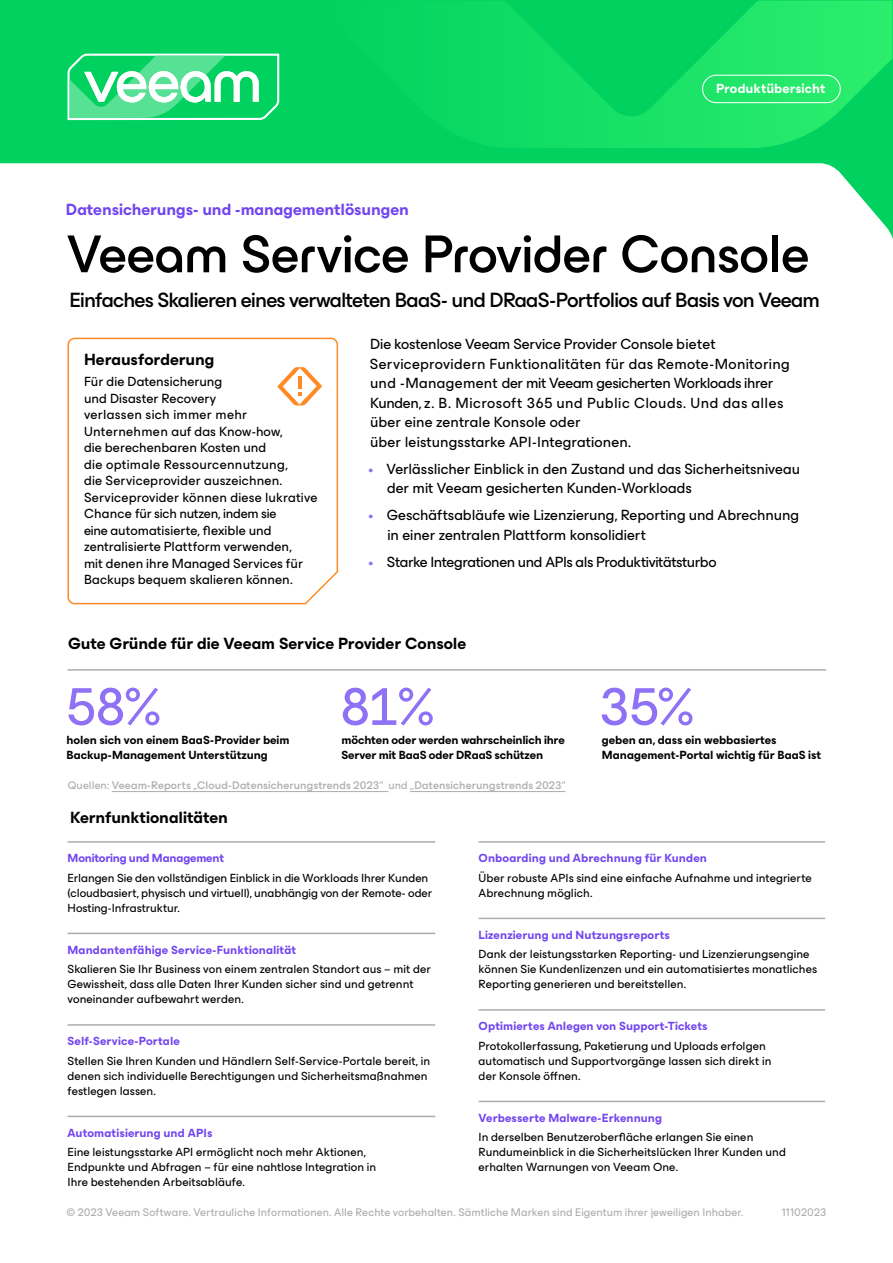
<style>
.page{position:relative;width:893px;height:1263px;background:#fff}
.page>*{position:absolute;margin:0;border:0;box-sizing:border-box;transform-origin:0 0}
.t1{font:500 54px "ES Build Full Bauhaus";letter-spacing:-.01em;color:#000}
.t2{font:54px "ES Build Neutral";color:#8e71f4}
.t3{font:500 21px "ES Build Neutral";letter-spacing:-.035em;color:#000}
.t4{font:700 16.5px "ES Build Neutral";letter-spacing:-.005em;color:#000}
.t5{font:700 16.5px "ES Build Neutral";letter-spacing:-.005em;color:#7144f0}
.t6{font:15px/19.5px "ES Build Neutral";color:#000}
.t7{font:15px "ES Build Neutral";letter-spacing:-.025em;color:#000}
.t8{font:13.5px/16.5px "ES Build Neutral";letter-spacing:.005em;color:#000}
.t9{font:700 13.5px "ES Build Neutral";letter-spacing:.005em;color:#fff}
.t10{font:12px/15px "ES Build Neutral";letter-spacing:.005em;color:#000}
.t11{font:700 12px "ES Build Neutral";letter-spacing:.01em;color:#7144f0}
.t12{font:700 12px/15px "ES Build Neutral";letter-spacing:-.005em;color:#000}
.t13{font:700 12px "ES Build Neutral";letter-spacing:-.015em;color:#7144f0}
.t14{font:11.25px "ES Build Neutral";letter-spacing:.01em;color:#adacaf}
.t15{font:500 11.25px "ES Build Neutral";letter-spacing:.01em;color:#adacaf}
.s1{font-weight:700;color:#8e71f4}
.s2{font-weight:400}
</style>
<div class="page">
<svg style="left:1px;top:1px;width:891px;height:235px"></svg>
<svg style="left:312px;top:1px;width:580px;height:147px;background:#0eda63"></svg>
<svg style="left:66px;top:53px;width:214px;height:68px"></svg>
<div style="left:702px;top:75px;width:139px;height:28px;border:1px solid #fff;border-radius:14px"></div>
<hr style="left:68px;top:669px;width:758px;height:2px;background:#adacaf">
<svg style="left:67px;top:337px;width:272px;height:268px"></svg>
<svg style="left:277px;top:367px;width:45px;height:38px"></svg>
<hr style="left:112px;top:791px;width:276px;height:1px;background:#adacaf">
<hr style="left:410px;top:791px;width:155px;height:1px;background:#adacaf">
<hr style="left:68px;top:841px;width:367px;height:2px;background:#adacaf">
<hr style="left:68px;top:933px;width:367px;height:1px;background:#adacaf">
<hr style="left:68px;top:1024px;width:367px;height:2px;background:#adacaf">
<hr style="left:68px;top:1116px;width:367px;height:1px;background:#adacaf">
<hr style="left:479px;top:841px;width:346px;height:2px;background:#adacaf">
<hr style="left:479px;top:918px;width:346px;height:1px;background:#adacaf">
<hr style="left:479px;top:1009px;width:346px;height:2px;background:#adacaf">
<hr style="left:479px;top:1101px;width:346px;height:1px;background:#adacaf">
<h3 class="t5" style="left:66px;top:196px;width:344px">Datensicherungs- und -managementlösungen</h3>
<p class="t9" style="left:716px;top:78px;width:111px">Produktübersicht</p>
<h1 class="t1" style="left:67px;top:212px;width:744px">Veeam Service Provider Console</h1>
<h2 class="t3" style="left:69px;top:283px;width:752px">Einfaches Skalieren eines verwalteten BaaS- und DRaaS-Portfolios auf Basis von Veeam</h2>
<h3 class="t4" style="left:84px;top:346px;width:132px">Herausforderung</h3>
<p class="t8" style="left:84px;top:372px;width:235px">Für die Datensicherung<br>und Disaster Recovery<br>verlassen sich immer mehr<br>Unternehmen auf das Know-how,<br>die berechenbaren Kosten und<br>die optimale Ressourcennutzung,<br>die Serviceprovider auszeichnen.<br>Serviceprovider können diese lukrative<br>Chance für sich nutzen, indem sie<br>eine automatisierte, flexible und zentralisierte Plattform verwenden,<br>mit denen ihre Managed Services für<br>Backups bequem skalieren können.</p>
<p class="t6" style="left:370px;top:333px;width:421px">Die kostenlose Veeam Service Provider Console bietet Serviceprovidern Funktionalitäten für das Remote-Monitoring und -Management der mit Veeam gesicherten Workloads ihrer Kunden, z. B. Microsoft 365 und Public Clouds. Und das alles über eine zentrale Konsole oder<br>über leistungsstarke API-Integrationen.</p>
<p class="t6" style="left:387px;top:458px;width:415px;text-indent:-19px"><span class="s1">•</span> Verlässlicher Einblick in den Zustand und das Sicherheitsniveau der mit Veeam gesicherten Kunden-Workloads</p>
<p class="t6" style="left:387px;top:504px;width:413px;text-indent:-19px"><span class="s1">•</span> Geschäftsabläufe wie Lizenzierung, Reporting und Abrechnung in einer zentralen Plattform konsolidiert</p>
<p class="t7" style="left:368px;top:550px;width:350px"><span class="s1">•</span> Starke Integrationen und APIs als Produktivitätsturbo</p>
<h3 class="t4" style="left:68px;top:630px;width:400px">Gute Gründe für die Veeam Service Provider Console</h3>
<h1 class="t2" style="left:65px;top:665px;width:96px">58%</h1>
<h1 class="t2" style="left:340px;top:665px;width:94px">81%</h1>
<h1 class="t2" style="left:599px;top:665px;width:95px">35%</h1>
<p class="t12" style="left:66px;top:731px;width:225px">holen sich von einem BaaS-Provider beim<br>Backup-Management Unterstützung</p>
<p class="t12" style="left:341px;top:731px;width:225px">möchten oder werden wahrscheinlich ihre<br>Server mit BaaS oder DRaaS schützen</p>
<p class="t12" style="left:602px;top:731px;width:221px">geben an, dass ein webbasiertes<br>Management-Portal wichtig für BaaS ist</p>
<p class="t15" style="left:68px;top:777px;width:499px"><span class="s2">Quellen:</span> Veeam-Reports „Cloud-Datensicherungstrends 2023“ <span class="s2">und</span> „Datensicherungstrends 2023“</p>
<h3 class="t4" style="left:70px;top:803px;width:159px">Kernfunktionalitäten</h3>
<p class="t13" style="left:68px;top:848px;width:158px">Monitoring und Management</p>
<p class="t10" style="left:68px;top:869px;width:366px">Erlangen Sie den vollständigen Einblick in die Workloads Ihrer Kunden (cloudbasiert, physisch und virtuell), unabhängig von der Remote- oder<br>Hosting-Infrastruktur.</p>
<p class="t11" style="left:68px;top:940px;width:230px">Mandantenfähige Service-Funktionalität</p>
<p class="t10" style="left:68px;top:960px;width:365px">Skalieren Sie Ihr Business von einem zentralen Standort aus – mit der<br>Gewissheit, dass alle Daten Ihrer Kunden sicher sind und getrennt voneinander aufbewahrt werden.</p>
<p class="t11" style="left:68px;top:1031px;width:114px">Self-Service-Portale</p>
<p class="t10" style="left:68px;top:1052px;width:364px">Stellen Sie Ihren Kunden und Händlern Self-Service-Portale bereit, in denen sich individuelle Berechtigungen und Sicherheitsmaßnahmen festlegen lassen.</p>
<p class="t11" style="left:68px;top:1123px;width:146px">Automatisierung und APIs</p>
<p class="t10" style="left:68px;top:1143px;width:310px">Eine leistungsstarke API ermöglicht noch mehr Aktionen,<br>Endpunkte und Abfragen – für eine nahtlose Integration in<br>Ihre bestehenden Arbeitsabläufe.</p>
<p class="t11" style="left:479px;top:848px;width:230px">Onboarding und Abrechnung für Kunden</p>
<p class="t10" style="left:479px;top:869px;width:335px">Über robuste APIs sind eine einfache Aufnahme und integrierte<br>Abrechnung möglich.</p>
<p class="t11" style="left:479px;top:925px;width:193px">Lizenzierung und Nutzungsreports</p>
<p class="t10" style="left:479px;top:945px;width:340px">Dank der leistungsstarken Reporting- und Lizenzierungsengine können Sie Kundenlizenzen und ein automatisiertes monatliches<br>Reporting generieren und bereitstellen.</p>
<p class="t11" style="left:479px;top:1016px;width:230px">Optimiertes Anlegen von Support-Tickets</p>
<p class="t10" style="left:479px;top:1037px;width:294px">Protokollerfassung, Paketierung und Uploads erfolgen automatisch und Supportvorgänge lassen sich direkt in der Konsole öffnen.</p>
<p class="t11" style="left:479px;top:1108px;width:185px">Verbesserte Malware-Erkennung</p>
<p class="t10" style="left:479px;top:1128px;width:309px">In derselben Benutzeroberfläche erlangen Sie einen<br>Rundumeinblick in die Sicherheitslücken Ihrer Kunden und erhalten Warnungen von Veeam One.</p>
<p class="t14" style="left:66px;top:1204px;width:679px">© 2023 Veeam Software. Vertrauliche Informationen. Alle Rechte vorbehalten. Sämtliche Marken sind Eigentum ihrer jeweiligen Inhaber.</p>
<p class="t14" style="left:782px;top:1204px;width:46px">11102023</p>
</div>
